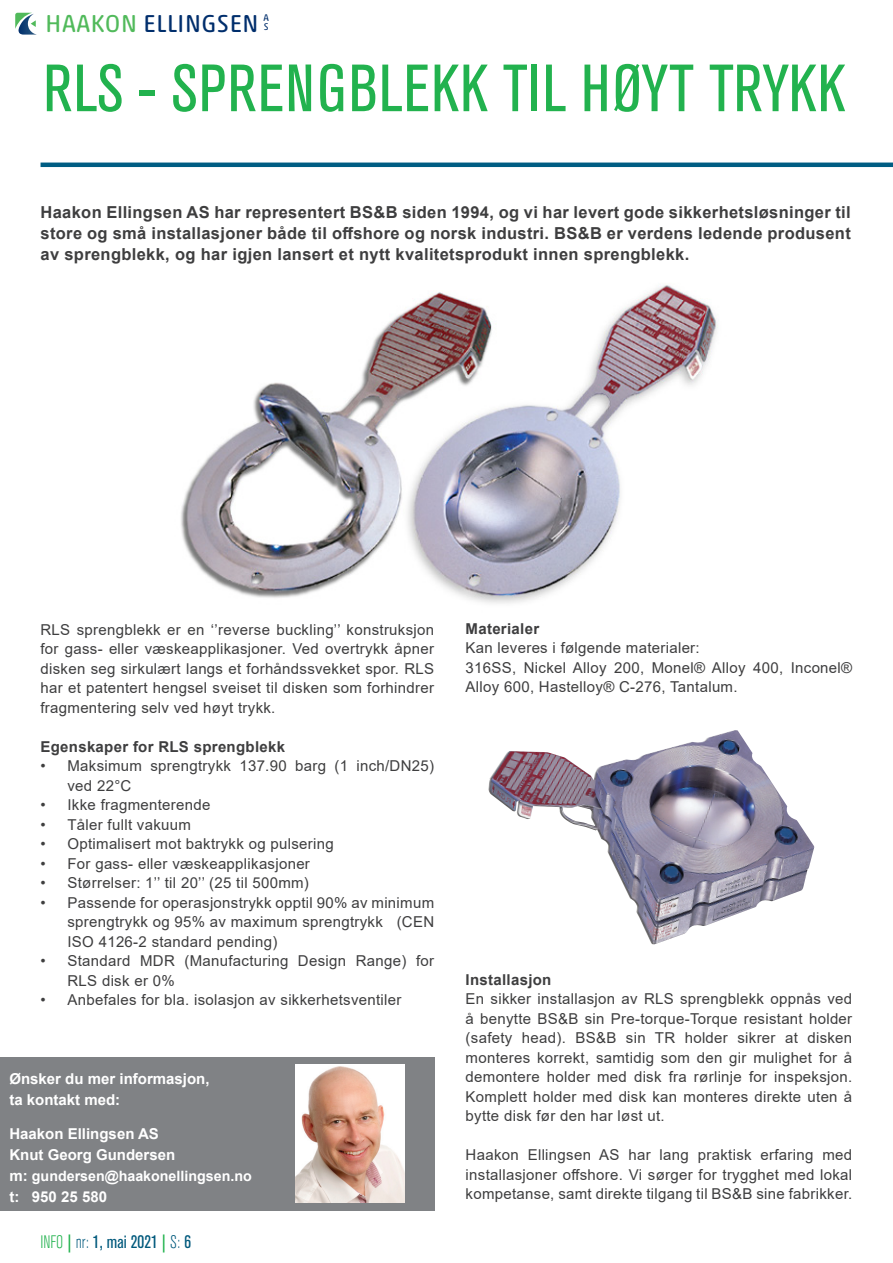
<style>
.page{position:relative;width:893px;height:1263px;background:#fff}
.page>*{position:absolute;margin:0;border:0;box-sizing:border-box;transform-origin:0 0}
.t1{font:condensed 66px "Akzidenz Grotesk BE";letter-spacing:.02em;color:#22b24e}
.t2{font:24.9px "Akko Rounded Pro";letter-spacing:.025em;color:#002e6c}
.t3{font:condensed 18px "Akzidenz Grotesk BE";color:#00597c}
.t4{font:700 16.5px/21px "Arial";letter-spacing:.02em;color:#3e3e3f;text-align:justify}
.t5{font:15px/19.5px "Arial";letter-spacing:.02em;color:#3e3e3f;text-align:justify}
.t6{font:700 15px/21px "Arial";color:#fff}
.t7{font:700 15px "Arial";letter-spacing:.02em;color:#3e3e3f}
.t8{font:700 14.25px "Arial";color:#fff}
.t9{font:9.75px "Akko Rounded Pro";color:#002e6c}
.s1{color:#51ba5b}
.s2{font-size:15px}
.s3{font-weight:300;color:#22b24e}
.s4{color:#22b24e}
.s5{font-weight:300}
</style>
<div class="page">
<div style="left:0;top:1058px;width:434px;height:153px;background:#808285"></div>
<img style="left:295px;top:1065px;width:110px;height:137px">
<img style="left:181px;top:285px;width:537px;height:319px">
<img style="left:488px;top:730px;width:326px;height:215px">
<hr style="left:41px;top:163px;width:852px;height:4px;background:#005d83">
<svg style="left:15px;top:13px;width:22px;height:22px"></svg>
<p class="t9" style="left:264px;top:12px;width:7px">A</p>
<p class="t2" style="left:46px;top:8px;width:214px"><span class="s1">HAAKON</span> ELLINGSEN</p>
<p class="t9" style="left:264px;top:21px;width:6px">S</p>
<p class="t1" style="left:44px;top:52px;width:803px">RLS - SPRENGBLEKK TIL HØYT TRYKK</p>
<p class="t4" style="left:41px;top:202px;width:812px">Haakon Ellingsen AS har representert BS&amp;B siden 1994, og vi har levert gode sikkerhetsløsninger til store og små installasjoner både til offshore og norsk industri. BS&amp;B er verdens ledende produsent av sprengblekk, og har igjen lansert et nytt kvalitetsprodukt innen sprengblekk.</p>
<p class="t5" style="left:40px;top:620px;width:395px">RLS sprengblekk er en ‘’reverse buckling’’ konstruksjon for gass- eller væskeapplikasjoner. Ved overtrykk åpner disken seg sirkulært langs et forhåndssvekket spor. RLS har et patentert hengsel sveiset til disken som forhindrer fragmentering selv ved høyt trykk.</p>
<p class="t7" style="left:40px;top:736px;width:246px">Egenskaper for RLS sprengblekk</p>
<p class="t5" style="left:68px;top:756px;width:368px;text-indent:-27px">• Maksimum sprengtrykk 137.90 barg (1 inch/DN25) ved 22°C</p>
<p class="t5" style="left:40px;top:795px;width:171px">• Ikke fragmenterende</p>
<p class="t5" style="left:40px;top:815px;width:152px">• Tåler fullt vakuum</p>
<p class="t5" style="left:40px;top:834px;width:295px">• Optimalisert mot baktrykk og pulsering</p>
<p class="t5" style="left:40px;top:854px;width:271px">• For gass- eller væskeapplikasjoner</p>
<p class="t5" style="left:40px;top:873px;width:270px">• Størrelser: 1’’ til 20’’ (25 til 500mm)</p>
<p class="t5" style="left:68px;top:893px;width:368px;text-indent:-27px">• Passende for operasjonstrykk opptil 90% av minimum sprengtrykk og 95% av maximum sprengtrykk (CEN ISO 4126-2 standard pending)</p>
<p class="t5" style="left:68px;top:951px;width:368px;text-indent:-27px">• Standard MDR (Manufacturing Design Range) for<br>RLS disk er 0%</p>
<p class="t5" style="left:40px;top:990px;width:362px">• Anbefales for bla. isolasjon av sikkerhetsventiler</p>
<p class="t6" style="left:9px;top:1068px;width:202px">Ønsker du mer informasjon, ta kontakt med:</p>
<p class="t6" style="left:9px;top:1123px;width:151px">Haakon Ellingsen AS</p>
<p class="t6" style="left:9px;top:1144px;width:167px">Knut Georg Gundersen</p>
<p class="t8" style="left:9px;top:1166px;width:244px"><span class="s2">m:</span> gundersen@haakonellingsen.no</p>
<p class="t6" style="left:9px;top:1186px;width:99px">t: 950 25 580</p>
<p class="t3" style="left:40px;top:1231px;width:152px"><span class="s3">INFO</span> <span class="s4">|</span> <span class="s5">nr:</span> 1, mai 2021 <span class="s4">|</span> <span class="s5">S:</span> 6</p>
<p class="t7" style="left:466px;top:618px;width:75px">Materialer</p>
<p class="t5" style="left:466px;top:638px;width:236px">Kan leveres i følgende materialer:</p>
<p class="t5" style="left:466px;top:658px;width:388px">316SS, Nickel Alloy 200, Monel® Alloy 400, Inconel®<br>Alloy 600, Hastelloy® C-276, Tantalum.</p>
<p class="t7" style="left:466px;top:969px;width:87px">Installasjon</p>
<p class="t5" style="left:466px;top:989px;width:388px">En sikker installasjon av RLS sprengblekk oppnås ved å benytte BS&amp;B sin Pre-torque-Torque resistant holder (safety head). BS&amp;B sin TR holder sikrer at disken monteres korrekt, samtidig som den gir mulighet for å demontere holder med disk fra rørlinje for inspeksjon.<br>Komplett holder med disk kan monteres direkte uten å bytte disk før den har løst ut.</p>
<p class="t5" style="left:466px;top:1145px;width:388px">Haakon Ellingsen AS har lang praktisk erfaring med installasjoner offshore. Vi sørger for trygghet med lokal kompetanse, samt direkte tilgang til BS&amp;B sine fabrikker.</p>
</div>
